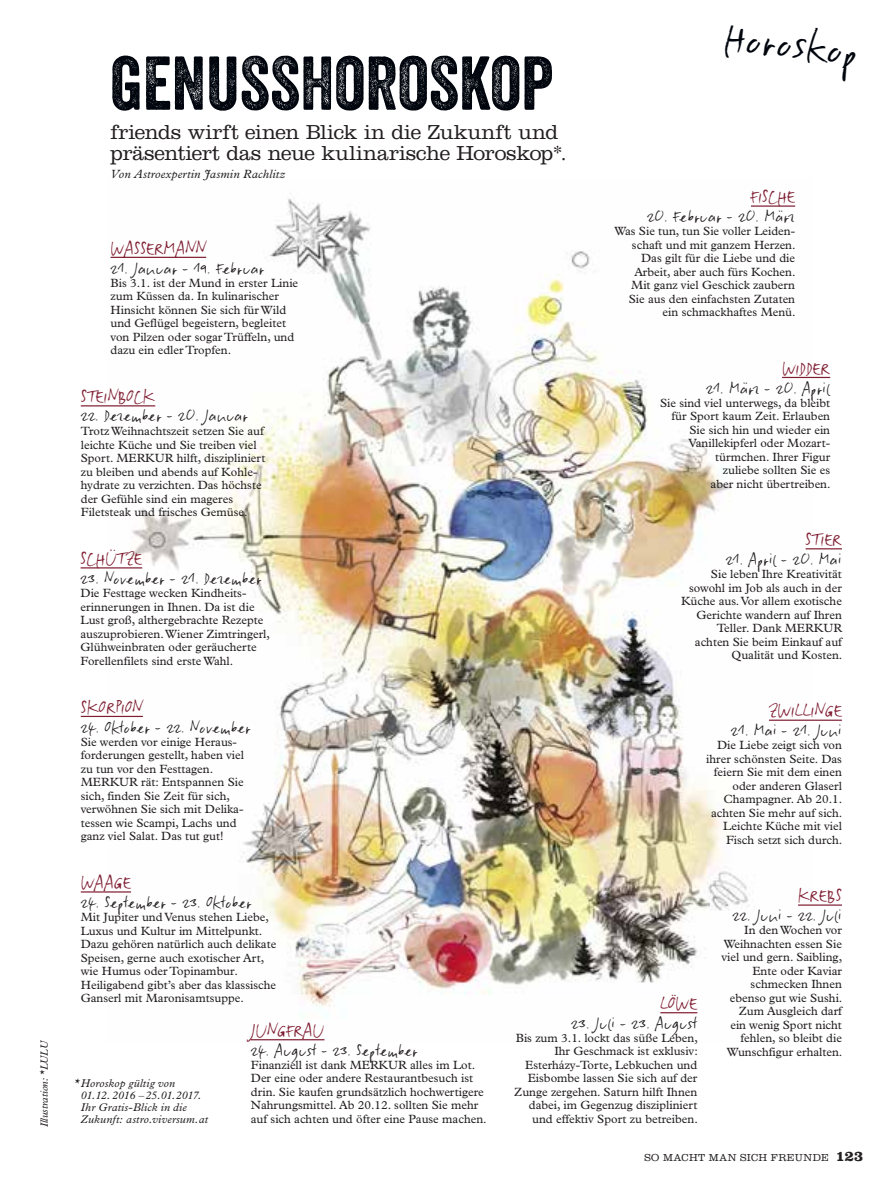
<style>
.page{position:relative;width:893px;height:1191px;background:#fff}
.page>*{position:absolute;margin:0;border:0;box-sizing:border-box;transform-origin:0 0}
.t1{font:73.5px "Veneer Two";color:#01060e}
.t2{font:37.2px "Slippery Dip";color:#01060e}
.t3{font:300 21px/21px "Clarendon LT Std";letter-spacing:-.015em;color:#231f20}
.t4{font:16.5px "Slippery Dip";letter-spacing:-.005em;color:#7f1d31}
.t5{font:14.7px "Slippery Dip";letter-spacing:-.005em;color:#231f20}
.t6{font:14.55px "Slippery Dip";letter-spacing:-.005em;color:#231f20}
.t7{font:12px/13.5px "Plantin MT Pro";color:#231f20;text-align:right}
.t8{font:italic 12px "Plantin MT Pro";letter-spacing:.02em;color:#231f20}
.t9{font:italic 11.25px/12px "Plantin MT Pro";letter-spacing:.02em;color:#231f20}
.t10{font:300 10.5px "Clarendon LT Std";letter-spacing:.04em;color:#231f20}
.t11{font:italic 10.5px "Plantin MT Pro";color:#231f20}
.s1{font-size:14.55px}
.s2{font-weight:700;font-size:15px}
</style>
<div class="page">
<img style="left:107px;top:198px;width:706px;height:843px">
<hr style="left:660px;top:1012px;width:37px;height:1px;background:#7f1d31">
<hr style="left:798px;top:904px;width:44px;height:1px;background:#7f1d31">
<hr style="left:769px;top:719px;width:73px;height:2px;background:#7f1d31">
<hr style="left:806px;top:548px;width:36px;height:1px;background:#7f1d31">
<hr style="left:782px;top:377px;width:48px;height:1px;background:#7f1d31">
<hr style="left:751px;top:205px;width:44px;height:2px;background:#7f1d31">
<hr style="left:111px;top:257px;width:95px;height:1px;background:#7f1d31">
<hr style="left:81px;top:405px;width:74px;height:1px;background:#7f1d31">
<hr style="left:81px;top:567px;width:61px;height:1px;background:#7f1d31">
<hr style="left:81px;top:716px;width:62px;height:1px;background:#7f1d31">
<hr style="left:251px;top:1039px;width:73px;height:1px;background:#7f1d31">
<hr style="left:81px;top:891px;width:50px;height:1px;background:#7f1d31">
<p class="t11" style="left:38px;top:1127px;width:89px;rotate:-90deg">Illustration: *LULU</p>
<h1 class="t1" style="left:111px;top:38px;width:444px">GENUSSHOROSKOP</h1>
<h3 class="t3" style="left:111px;top:122px;width:458px">friends wirft einen Blick in die Zukunft und präsentiert das neue kulinarische Horoskop*.</h3>
<p class="t8" style="left:111px;top:167px;width:176px">Von Astroexpertin Jasmin Rachlitz</p>
<h3 class="t4" style="left:111px;top:243px;width:97px">WASSERMANN</h3>
<p class="t6" style="left:111px;top:263px;width:156px">21. Januar - 19. Februar</p>
<p class="t7" style="left:111px;top:276px;width:189px;text-align:left">Bis 3.1. ist der Mund in erster Linie zum Küssen da. In kulinarischer<br>Hinsicht können Sie sich für Wild und Geflügel begeistern, begleitet von Pilzen oder sogar Trüffeln, und dazu ein edler Tropfen.</p>
<h3 class="t4" style="left:81px;top:391px;width:76px">STEINBOCK</h3>
<p class="t6" style="left:81px;top:410px;width:169px">22. Dezember - 20. Januar</p>
<p class="t7" style="left:81px;top:424px;width:186px;text-align:left">Trotz Weihnachtszeit setzen Sie auf leichte Küche und Sie treiben viel Sport. MERKUR hilft, diszipliniert zu bleiben und abends auf Kohle&shy;hydrate zu verzichten. Das höchste der Gefühle sind ein mageres Filetsteak und frisches Gemüse.</p>
<h3 class="t4" style="left:81px;top:553px;width:63px">SCHÜTZE</h3>
<p class="t6" style="left:81px;top:573px;width:183px">23. November - 21. Dezember</p>
<p class="t7" style="left:81px;top:586px;width:191px;text-align:left">Die Festtage wecken Kindheits&shy;erinnerungen in Ihnen. Da ist die Lust groß, althergebrachte Rezepte auszuprobieren. Wiener Zimtringerl, Glühweinbraten oder geräucherte Forellenfilets sind erste Wahl.</p>
<h3 class="t4" style="left:81px;top:701px;width:64px">SKORPION</h3>
<p class="t6" style="left:81px;top:722px;width:172px">24. Oktober - 22. November</p>
<p class="t7" style="left:81px;top:735px;width:165px;text-align:left">Sie werden vor einige Heraus&shy;forderungen gestellt, haben viel zu tun vor den Festtagen.<br>MERKUR rät: Entspannen Sie sich, finden Sie Zeit für sich, verwöhnen Sie sich mit Delika&shy;tessen wie Scampi, Lachs und ganz viel Salat. Das tut gut!</p>
<h2 class="t2" style="left:727px;top:24px;width:136px;rotate:6deg">Horoskop</h2>
<h3 class="t4" style="left:751px;top:191px;width:46px">FISCHE</h3>
<p class="t5" style="left:647px;top:212px;width:150px">20. Februar - 20. März</p>
<p class="t7" style="left:614px;top:224px;width:183px">Was Sie tun, tun Sie voller Leiden&shy;schaft und mit ganzem Herzen.<br>Das gilt für die Liebe und die<br>Arbeit, aber auch fürs Kochen.<br>Mit ganz viel Geschick zaubern<br>Sie aus den einfachsten Zutaten ein schmackhaftes Menü.</p>
<h3 class="t4" style="left:782px;top:363px;width:50px">WIDDER</h3>
<p class="t5" style="left:706px;top:383px;width:126px">21. März - 20. April</p>
<p class="t7" style="left:660px;top:396px;width:172px">Sie sind viel unterwegs, da bleibt für Sport kaum Zeit. Erlauben<br>Sie sich hin und wieder ein<br>Vanillekipferl oder Mozart&shy;türmchen. Ihrer Figur<br>zuliebe sollten Sie es<br>aber nicht übertreiben.</p>
<h3 class="t4" style="left:806px;top:534px;width:38px">STIER</h3>
<p class="t5" style="left:726px;top:554px;width:118px">21. April - 20. Mai</p>
<p class="t7" style="left:681px;top:567px;width:163px">Sie leben Ihre Kreativität sowohl im Job als auch in der<br>Küche aus. Vor allem exotische<br>Gerichte wandern auf Ihren<br>Teller. Dank MERKUR achten Sie beim Einkauf auf<br>Qualität und Kosten.</p>
<h3 class="t4" style="left:769px;top:705px;width:74px">ZWILLINGE</h3>
<p class="t5" style="left:731px;top:726px;width:113px">21. Mai <span class="s1">-</span> 21. Juni</p>
<p class="t7" style="left:706px;top:738px;width:138px">Die Liebe zeigt sich von ihrer schönsten Seite. Das feiern Sie mit dem einen oder anderen Glaserl<br>Champagner. Ab 20.1. achten Sie mehr auf sich.<br>Leichte Küche mit viel<br>Fisch setzt sich durch.</p>
<h3 class="t4" style="left:81px;top:877px;width:52px">WAAGE</h3>
<p class="t6" style="left:81px;top:897px;width:173px">24. September - 23. Oktober</p>
<p class="t7" style="left:81px;top:910px;width:197px;text-align:left">Mit Jupiter und Venus stehen Liebe, Luxus und Kultur im Mittelpunkt.<br>Dazu gehören natürlich auch delikate Speisen, gerne auch exotischer Art, wie Humus oder Topinambur.<br>Heiligabend gibt’s aber das klassische Ganserl mit Maronisamtsuppe.</p>
<p class="t9" style="left:81px;top:1077px;width:129px;text-indent:-7px">* Horoskop gültig von<br>01.12.2016 –25.01.2017.<br>Ihr Gratis-Blick in die<br>Zukunft: astro.viversum.at</p>
<h3 class="t4" style="left:251px;top:1025px;width:75px">JUNGFRAU</h3>
<p class="t6" style="left:251px;top:1045px;width:169px">24. August - 23. September</p>
<p class="t7" style="left:251px;top:1058px;width:237px;text-align:left">Finanziell ist dank MERKUR alles im Lot.<br>Der eine oder andere Restaurantbesuch ist drin. Sie kaufen grundsätzlich hochwertigere Nahrungsmittel. Ab 20.12. sollten Sie mehr auf sich achten und öfter eine Pause machen.</p>
<h3 class="t4" style="left:660px;top:998px;width:39px">LÖWE</h3>
<p class="t5" style="left:571px;top:1018px;width:128px">23. Juli - 23. August</p>
<p class="t7" style="left:514px;top:1031px;width:185px">Bis zum 3.1. lockt das süße Leben,<br>Ihr Geschmack ist exklusiv:<br>Esterházy-Torte, Lebkuchen und<br>Eisbombe lassen Sie sich auf der<br>Zunge zergehen. Saturn hilft Ihnen dabei, im Gegenzug diszipliniert und effektiv Sport zu betreiben.</p>
<h3 class="t4" style="left:798px;top:890px;width:45px">KREBS</h3>
<p class="t5" style="left:732px;top:910px;width:111px">22. Juni - 22. Juli</p>
<p class="t7" style="left:721px;top:923px;width:122px">In den Wochen vor<br>Weihnachten essen Sie viel und gern. Saibling,<br>Ente oder Kaviar schmecken Ihnen ebenso gut wie Sushi.<br>Zum Ausgleich darf ein wenig Sport nicht fehlen, so bleibt die<br>Wunschfigur erhalten.</p>
<p class="t10" style="left:644px;top:1151px;width:220px">SO MACHT MAN SICH FREUNDE <span class="s2">123</span></p>
</div>
